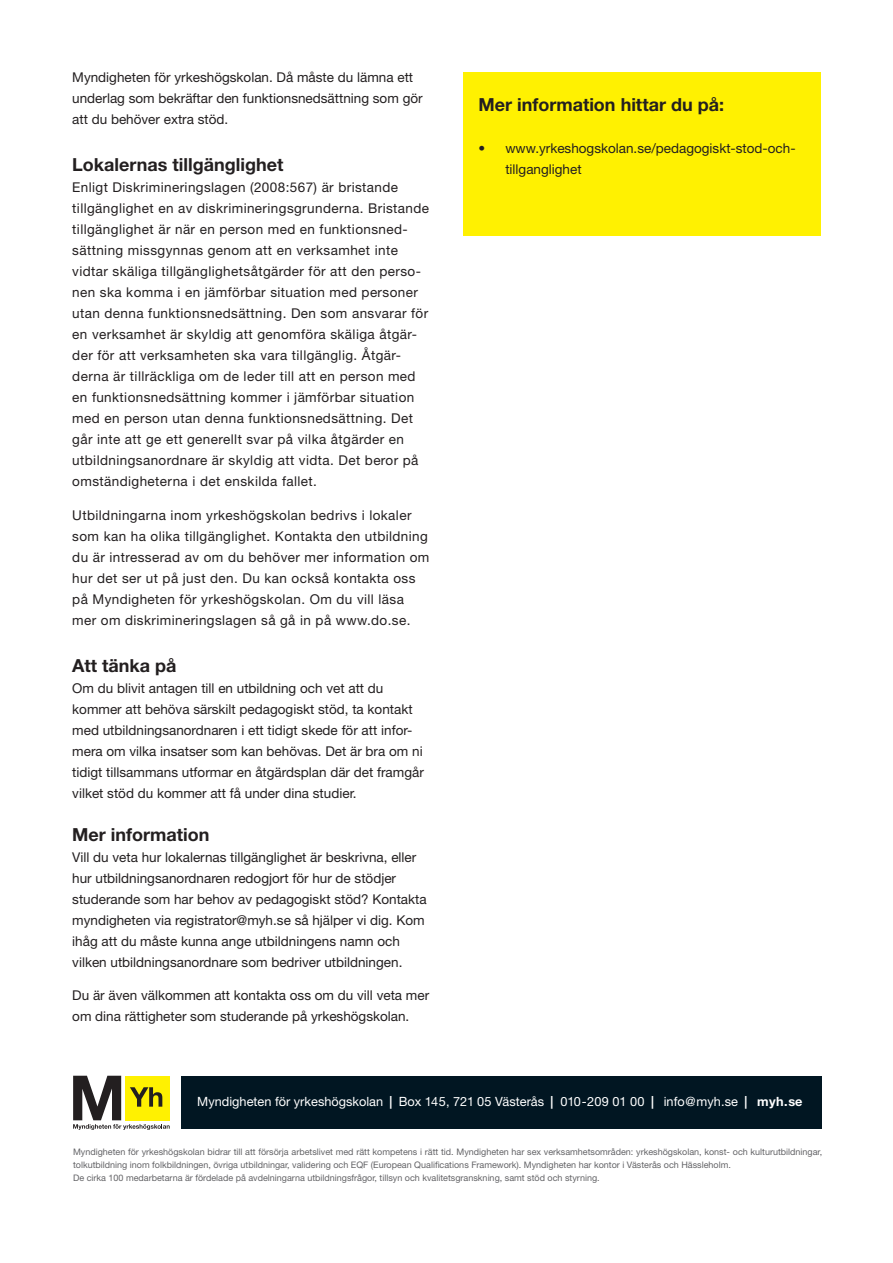
<style>
.page{position:relative;width:893px;height:1263px;background:#fff}
.page>*{position:absolute;margin:0;border:0;box-sizing:border-box;transform-origin:0 0}
.t1{font:700 18px "Helvetica Neue LT Std";color:#231f20}
.t2{font:13.5px/21px "Helvetica Neue LT Std";letter-spacing:.03em;color:#231f20}
.t3{font:13.5px/21px "Helvetica Neue LT Std";color:#231f20}
.t4{font:12.75px "Helvetica Neue LT Std";color:#fff}
.t5{font:9px/13px "Helvetica Neue LT Std";color:#636366}
.s1{font-weight:700}
</style>
<div class="page">
<div style="left:463px;top:72px;width:358px;height:164px;background:#fff101"></div>
<div style="left:181px;top:1076px;width:640px;height:52px;background:#011622"></div>
<svg style="left:73px;top:1076px;width:97px;height:54px"></svg>
<p class="t3" style="left:72px;top:66px;width:352px">Myndigheten för yrkeshögskolan. Då måste du lämna ett underlag som bekräftar den funktionsnedsättning som gör att du behöver extra stöd.</p>
<h1 class="t1" style="left:72px;top:153px;width:213px">Lokalernas tillgänglighet</h1>
<p class="t2" style="left:72px;top:177px;width:358px">Enligt Diskrimineringslagen (2008:567) är bristande tillgänglighet en av diskrimineringsgrunderna. Bristande tillgänglighet är när en person med en funktionsned&shy;sättning missgynnas genom att en verksamhet inte vidtar skäliga tillgänglighetsåtgärder för att den perso&shy;nen ska komma i en jämförbar situation med personer utan denna funktionsnedsättning. Den som ansvarar för en verksamhet är skyldig att genomföra skäliga åtgär&shy;der för att verksamheten ska vara tillgänglig. Åtgär&shy;derna är tillräckliga om de leder till att en person med en funktionsnedsättning kommer i jämförbar situation med en person utan denna funktionsnedsättning. Det går inte att ge ett generellt svar på vilka åtgärder en utbildningsanordnare är skyldig att vidta. Det beror på omständigheterna i det enskilda fallet.</p>
<p class="t2" style="left:72px;top:504px;width:359px">Utbildningarna inom yrkeshögskolan bedrivs i lokaler som kan ha olika tillgänglighet. Kontakta den utbildning du är intresserad av om du behöver mer information om hur det ser ut på just den. Du kan också kontakta oss på Myndigheten för yrkeshögskolan. Om du vill läsa mer om diskrimineringslagen så gå in på www.do.se.</p>
<h1 class="t1" style="left:72px;top:654px;width:106px">Att tänka på</h1>
<p class="t3" style="left:72px;top:677px;width:353px">Om du blivit antagen till en utbildning och vet att du kommer att behöva särskilt pedagogiskt stöd, ta kontakt med utbildningsanordnaren i ett tidigt skede för att infor&shy;mera om vilka insatser som kan behövas. Det är bra om ni tidigt tillsammans utformar en åtgärdsplan där det framgår vilket stöd du kommer att få under dina studier.</p>
<h1 class="t1" style="left:72px;top:823px;width:139px">Mer information</h1>
<p class="t3" style="left:72px;top:846px;width:356px">Vill du veta hur lokalernas tillgänglighet är beskrivna, eller hur utbildningsanordnaren redogjort för hur de stödjer studerande som har behov av pedagogiskt stöd? Kontakta myndigheten via registrator@myh.se så hjälper vi dig. Kom ihåg att du måste kunna ange utbildningens namn och vilken utbildningsanordnare som bedriver utbildningen.</p>
<p class="t3" style="left:72px;top:985px;width:358px">Du är även välkommen att kontakta oss om du vill veta mer om dina rättigheter som studerande på yrkeshögskolan.</p>
<h1 class="t1" style="left:478px;top:93px;width:247px">Mer information hittar du på:</h1>
<p class="t3" style="left:505px;top:137px;width:292px;text-indent:-27px">• www.yrkeshogskolan.se/pedagogiskt-stod-och&shy;tillganglighet</p>
<p class="t4" style="left:197px;top:1094px;width:607px">Myndigheten för yrkeshögskolan <span class="s1">|</span> Box 145, 721 05 Västerås <span class="s1">|</span> 010-209 01 00 <span class="s1">|</span> info@myh.se <span class="s1">| myh.se</span></p>
<p class="t5" style="left:73px;top:1145px;width:751px">Myndigheten för yrkeshögskolan bidrar till att försörja arbetslivet med rätt kompetens i rätt tid. Myndigheten har sex verksamhetsområden: yrkeshögskolan, konst- och kulturutbildningar, tolkutbildning inom folkbildningen, övriga utbildningar, validering och EQF (European Qualifications Framework). Myndigheten har kontor i Västerås och Hässleholm.<br>De cirka 100 medarbetarna är fördelade på avdelningarna utbildningsfrågor, tillsyn och kvalitetsgranskning, samt stöd och styrning.</p>
</div>
